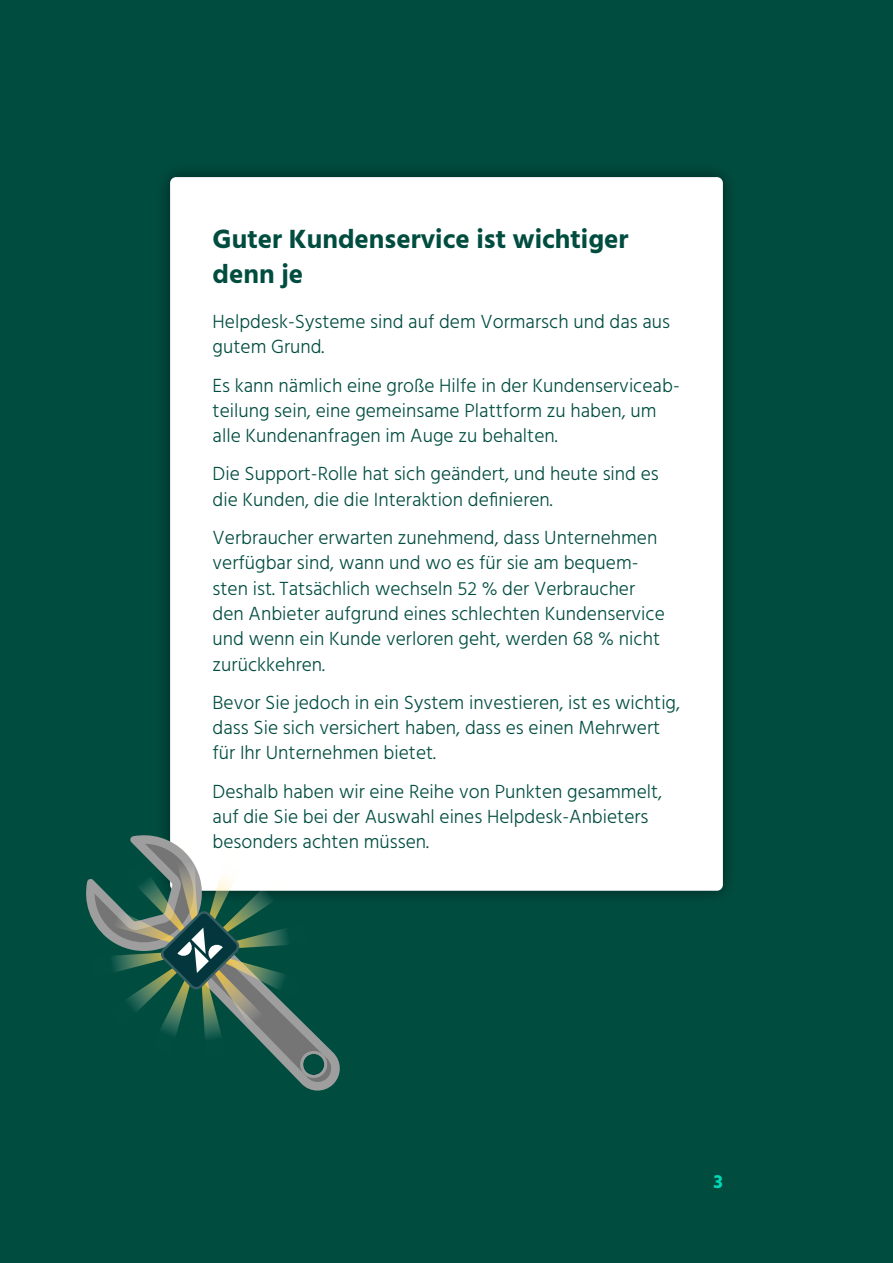
<style>
.page{position:relative;width:893px;height:1263px;background:#004d40}
.page>*{position:absolute;margin:0;border:0;box-sizing:border-box;transform-origin:0 0}
.t1{font:700 27px/35.1px "Hind";color:#004d40}
.Brødtekst{font:300 19.5px/25.3px "Hind";color:#004d40}
.t2{font:700 19.5px "Hind";color:#00d9b5}
</style>
<div class="page">
<div style="left:153px;top:160px;width:586px;height:747px;background:#00463a"></div>
<div style="left:170px;top:177px;width:553px;height:714px;background:#fff;border-radius:6px"></div>
<svg style="left:86px;top:833px;width:256px;height:258px"></svg>
<h2 class="t1" style="left:213px;top:221px;width:417px">Guter Kundenservice ist wichtiger denn je</h2>
<p class="Brødtekst" style="left:213px;top:310px;width:459px">Helpdesk-Systeme sind auf dem Vormarsch und das aus gutem Grund.</p>
<p class="Brødtekst" style="left:213px;top:373px;width:469px">Es kann nämlich eine große Hilfe in der Kundenserviceab&shy;teilung sein, eine gemeinsame Plattform zu haben, um alle Kundenanfragen im Auge zu behalten.</p>
<p class="Brødtekst" style="left:213px;top:462px;width:448px">Die Support-Rolle hat sich geändert, und heute sind es die Kunden, die die Interaktion definieren.</p>
<p class="Brødtekst" style="left:213px;top:526px;width:454px">Verbraucher erwarten zunehmend, dass Unternehmen verfügbar sind, wann und wo es für sie am bequem&shy;sten ist. Tatsächlich wechseln 52 % der Verbraucher den Anbieter aufgrund eines schlechten Kundenservice und wenn ein Kunde verloren geht, werden 68 % nicht zurückkehren.</p>
<p class="Brødtekst" style="left:213px;top:691px;width:469px">Bevor Sie jedoch in ein System investieren, ist es wichtig, dass Sie sich versichert haben, dass es einen Mehrwert für Ihr Unternehmen bietet.</p>
<p class="Brødtekst" style="left:213px;top:779px;width:451px">Deshalb haben wir eine Reihe von Punkten gesammelt, auf die Sie bei der Auswahl eines Helpdesk-Anbieters besonders achten müssen.</p>
<p class="t2" style="left:713px;top:1170px;width:11px">3</p>
</div>
